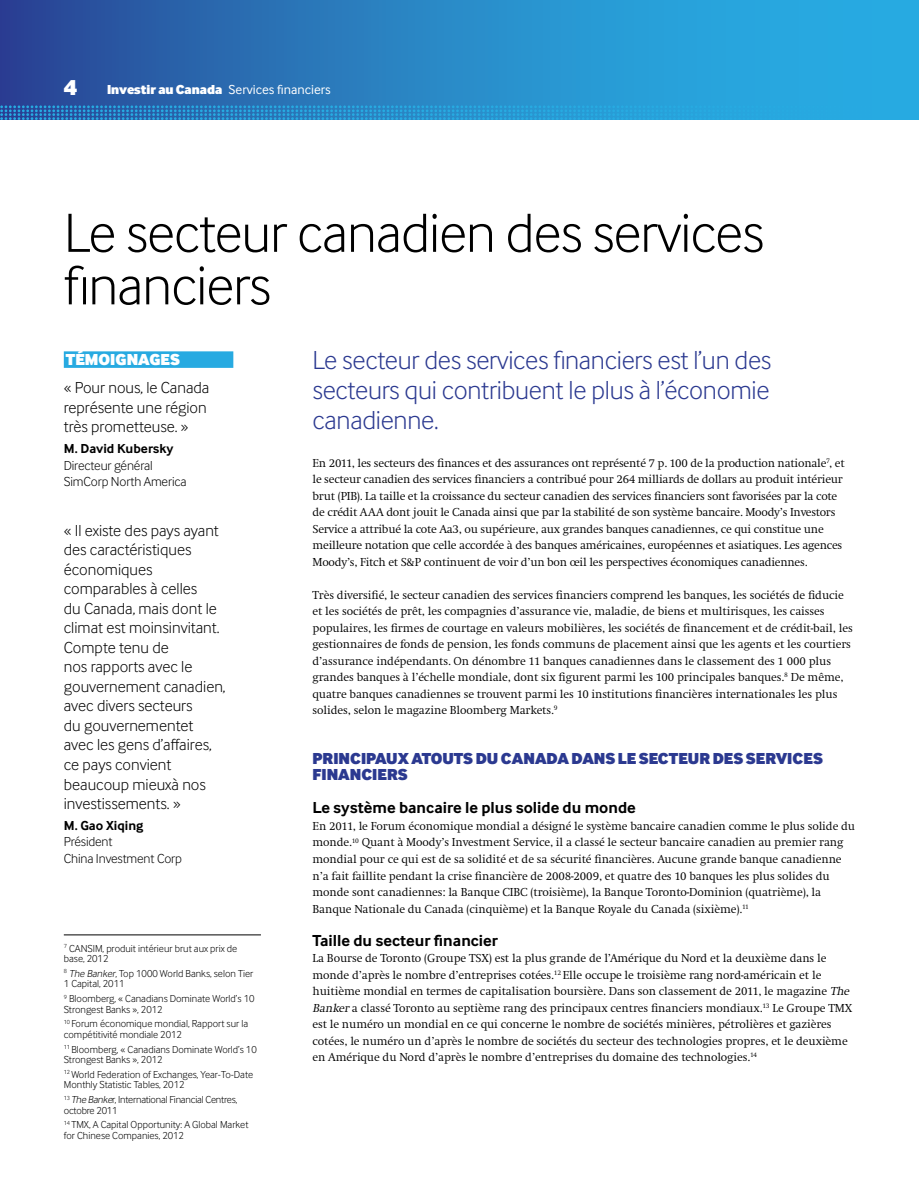
<style>
.page{position:relative;width:919px;height:1187px;background:#fff}
.page>*{position:absolute;margin:0;border:0;box-sizing:border-box;transform-origin:0 0}
.t1{font:300 57px/52.5px "Inter Face Corp";letter-spacing:-.015em;color:#000}
.t2{font:300 27px/30px "Inter Face Corp";letter-spacing:-.01em;color:#2b3990;text-align:justify}
.t3{font:900 22.5px "Inter Face Corp";color:#fff}
.t4{font:300 16.5px/19.5px "Inter Face Corp";color:#000}
.t5{font:700 16.5px "Inter Face Corp";color:#000}
.t6{font:900 16.5px/16.5px "Inter Face Corp";color:#2b3990}
.t7{font:900 16.5px "Inter Face Corp";color:#fff}
.t8{font:300 13.5px/16.5px "Inter Face Corp";letter-spacing:-.01em;color:#000}
.t9{font:13.5px "Inter Face Corp";color:#fff}
.t10{font:700 13.5px "Inter Face Corp";color:#000}
.t11{font:300 12px/16.5px "Swift EF";letter-spacing:-.01em;color:#000}
.t12{font:300 10.5px/10.5px "Inter Face Corp";color:#000}
.t13{font:300 10.5px/10.5px "Inter Face Corp";letter-spacing:-.02em;color:#000}
.s1{font-weight:900}
.s2{font-style:italic}
</style>
<div class="page">
<svg style="left:0;top:0;width:918px;height:120px;background:#2883c3"></svg>
<svg style="left:0;top:105px;width:892px;height:15px;background:#2790cd"></svg>
<hr style="left:64px;top:934px;width:197px;height:1px;background:#000">
<div style="left:64px;top:351px;width:169px;height:17px;background:#27aae1"></div>
<h3 class="t3" style="left:64px;top:73px;width:15px">4</h3>
<p class="t9" style="left:107px;top:82px;width:225px"><span class="s1">Investir au Canada</span> Services financiers</p>
<h1 class="t1" style="left:64px;top:206px;width:701px">Le secteur canadien des services financiers</h1>
<h3 class="t7" style="left:66px;top:349px;width:21px">Témoignages</h3>
<h3 class="t4" style="left:64px;top:378px;width:147px">« Pour nous, le Canada représente une région très prometteuse. »</h3>
<p class="t10" style="left:64px;top:441px;width:111px">M. David Kubersky</p>
<p class="t8" style="left:64px;top:457px;width:124px">Directeur général<br>SimCorp North America</p>
<p class="t4" style="left:64px;top:520px;width:163px">« Il existe des pays ayant des caractéristiques économiques comparables à celles<br>du Canada, mais dont le climat est moinsinvitant.<br>Compte tenu de<br>nos rapports avec le gouvernement canadien, avec divers secteurs<br>du gouvernementet avec les gens d’affaires, ce pays convient beaucoup mieuxà nos investissements. »</p>
<p class="t10" style="left:64px;top:817px;width:81px">M. Gao Xiqing</p>
<p class="t8" style="left:64px;top:833px;width:120px">Président<br>China Investment Corp</p>
<p class="t12" style="left:64px;top:942px;width:175px"><sup>7</sup> CANSIM, produit intérieur brut aux prix de base, 2012</p>
<p class="t12" style="left:64px;top:967px;width:191px"><sup>8</sup> <span class="s2">The Banker</span>, Top 1000 World Banks, selon Tier<br>1 Capital, 2011</p>
<p class="t12" style="left:64px;top:993px;width:192px"><sup>9</sup> Bloomberg, « Canadians Dominate World’s 10<br>Strongest Banks », 2012</p>
<p class="t12" style="left:64px;top:1018px;width:186px"><sup>10</sup> Forum économique mondial, Rapport sur la compétitivité mondiale 2012</p>
<p class="t12" style="left:64px;top:1043px;width:194px"><sup>11</sup> Bloomberg, « Canadians Dominate World’s 10<br>Strongest Banks », 2012</p>
<p class="t12" style="left:64px;top:1068px;width:191px"><sup>12</sup> World Federation of Exchanges, Year-To-Date<br>Monthly Statistic Tables, 2012</p>
<p class="t13" style="left:64px;top:1094px;width:175px"><sup>13</sup> <span class="s2">The Banke</span>r, International Financial Centres, octobre 2011</p>
<p class="t12" style="left:64px;top:1119px;width:186px"><sup>14</sup> TMX, A Capital Opportunity: A Global Market for Chinese Companies, 2012</p>
<h2 class="t2" style="left:312px;top:345px;width:460px">Le secteur des services financiers est l’un des secteurs qui contribuent le plus à l’économie canadienne.</h2>
<p class="t11" style="left:312px;top:455px;width:533px">En 2011, les secteurs des finances et des assurances ont représenté 7 p. 100 de la production nationale<sup>7</sup>, et le secteur canadien des services financiers a contribué pour 264 milliards de dollars au produit intérieur brut (PIB). La taille et la croissance du secteur canadien des services financiers sont favorisées par la cote de crédit AAA dont jouit le Canada ainsi que par la stabilité de son système bancaire. Moody’s Investors Service a attribué la cote Aa3, ou supérieure, aux grandes banques canadiennes, ce qui constitue une meilleure notation que celle accordée à des banques américaines, européennes et asiatiques. Les agences Moody’s, Fitch et S&amp;P continuent de voir d’un bon œil les perspectives économiques canadiennes.</p>
<p class="t11" style="left:312px;top:587px;width:541px">Très diversifié, le secteur canadien des services financiers comprend les banques, les sociétés de fiducie et les sociétés de prêt, les compagnies d’assurance vie, maladie, de biens et multirisques, les caisses populaires, les firmes de courtage en valeurs mobilières, les sociétés de financement et de crédit-bail, les gestionnaires de fonds de pension, les fonds communs de placement ainsi que les agents et les courtiers d’assurance indépendants. On dénombre 11 banques canadiennes dans le classement des 1 000 plus grandes banques à l’échelle mondiale, dont six figurent parmi les 100 principales banques.<sup>8</sup> De même, quatre banques canadiennes se trouvent parmi les 10 institutions financières internationales les plus solides, selon le magazine Bloomberg Markets.<sup>9</sup></p>
<h3 class="t6" style="left:312px;top:749px;width:512px">PRINCIPAUX ATOUTS DU CANADA DANS LE SECTEUR DES SERVICES<br>FINANCIERS</h3>
<h3 class="t5" style="left:312px;top:798px;width:325px">Le système bancaire le plus solide du monde</h3>
<p class="t11" style="left:312px;top:818px;width:544px">En 2011, le Forum économique mondial a désigné le système bancaire canadien comme le plus solide du monde.<sup>10</sup> Quant à Moody’s Investment Service, il a classé le secteur bancaire canadien au premier rang mondial pour ce qui est de sa solidité et de sa sécurité financières. Aucune grande banque canadienne n’a fait faillite pendant la crise financière de 2008-2009, et quatre des 10 banques les plus solides du monde sont canadiennes: la Banque CIBC (troisième), la Banque Toronto-Dominion (quatrième), la Banque Nationale du Canada (cinquième) et la Banque Royale du Canada (sixième).<sup>11</sup></p>
<h3 class="t5" style="left:312px;top:930px;width:187px">Taille du secteur financier</h3>
<p class="t11" style="left:312px;top:950px;width:541px">La Bourse de Toronto (Groupe TSX) est la plus grande de l’Amérique du Nord et la deuxième dans le monde d’après le nombre d’entreprises cotées.<sup>12</sup> Elle occupe le troisième rang nord-américain et le huitième mondial en termes de capitalisation boursière. Dans son classement de 2011, le magazine <span class="s2">The Banker</span>a classé Toronto au septième rang des principaux centres financiers mondiaux.<sup>13</sup> Le Groupe TMX est le numéro un mondial en ce qui concerne le nombre de sociétés minières, pétrolières et gazières cotées, le numéro un d’après le nombre de sociétés du secteur des technologies propres, et le deuxième en Amérique du Nord d’après le nombre d’entreprises du domaine des technologies.<sup>14</sup></p>
</div>
